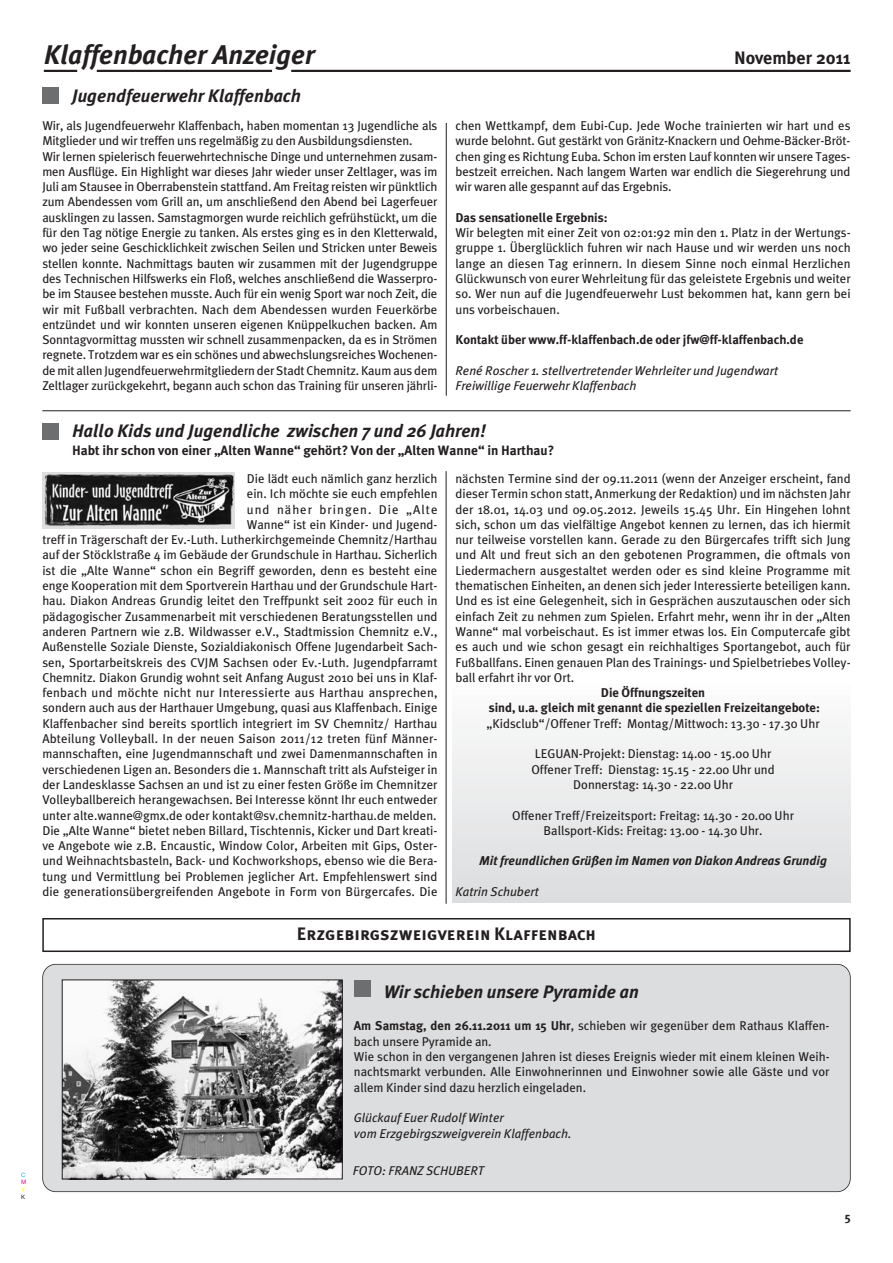
<style>
.page{position:relative;width:893px;height:1263px;background:#fff}
.page>*{position:absolute;margin:0;border:0;box-sizing:border-box;transform-origin:0 0}
.t1{font:italic 700 27px "Meta Plus";color:#231f20}
.t2{font:italic 700 18px "Meta Plus";color:#231f20}
.t3{font:18px "Meta Plus Bold Caps";color:#231f20}
.t4{font:700 18px "Meta Plus";color:#231f20}
.t5{font:700 13.5px "Meta Plus";color:#231f20}
.t6{font:12.75px/15.3px "Meta Plus";color:#231f20;text-align:justify}
.t7{font:italic 12.75px/15.3px "Meta Plus";color:#231f20}
.t8{font:700 12.75px/15.3px "Meta Plus";color:#231f20;text-align:center}
.t9{font:italic 700 12.75px "Meta Plus";color:#231f20}
.t10{font:700 12px "Meta Plus";color:#231f20}
.t11{font:6px "Helvetica Neue";color:#00adef}
.t12{font:6px "Helvetica Neue";color:#ec008c}
.t13{font:6px "Helvetica Neue";color:#fff200}
.t14{font:6px "Helvetica Neue";color:#231f20}
.s1{font-weight:700}
</style>
<div class="page">
<hr style="left:44px;top:70px;width:33px;height:2px;background:#231f20">
<hr style="left:97px;top:70px;width:175px;height:2px;background:#231f20">
<hr style="left:291px;top:70px;width:559px;height:2px;background:#231f20">
<hr style="left:446px;top:123px;width:1px;height:273px;background:#231f20">
<div style="left:453px;top:683px;width:397px;height:219px;background:linear-gradient(to bottom,#fcfcfc,#dcddde)"></div>
<div style="left:42px;top:423px;width:16px;height:16px;background:#6c6e70"></div>
<div style="left:42px;top:88px;width:16px;height:16px;background:#6c6e70"></div>
<hr style="left:42px;top:410px;width:808px;height:1px;background:#231f20">
<img style="left:42px;top:472px;width:193px;height:56px">
<hr style="left:445px;top:471px;width:1px;height:433px;background:#231f20">
<div style="left:43px;top:964px;width:807px;height:228px;background:#dcddde;border-radius:13px"></div>
<div style="left:42px;top:964px;width:808px;height:228px;border:2px solid #231f20;border-radius:14px"></div>
<div style="left:42px;top:918px;width:808px;height:34px;border:2px solid #231f20"></div>
<img style="left:64px;top:982px;width:277px;height:195px">
<div style="left:62px;top:980px;width:281px;height:199px;border:1px solid #231f20"></div>
<div style="left:354px;top:981px;width:16px;height:16px;background:#6c6e70"></div>
<h1 class="t1" style="left:44px;top:46px;width:272px">Klaffenbacher Anzeiger</h1>
<h2 class="t4" style="left:734px;top:49px;width:118px">November 2011</h2>
<h2 class="t2" style="left:72px;top:89px;width:230px">Jugendfeuerwehr Klaffenbach</h2>
<p class="t6" style="left:42px;top:119px;width:396px;text-align:left">Wir, als Jugendfeuerwehr Klaffenbach, haben momentan 13 Jugendliche als Mitglieder und wir treffen uns regelmäßig zu den Ausbildungsdiensten.<br>Wir lernen spielerisch feuerwehrtechnische Dinge und unternehmen zusam&shy;men Ausflüge. Ein Highlight war dieses Jahr wieder unser Zeltlager, was im Juli am Stausee in Oberrabenstein stattfand. Am Freitag reisten wir pünktlich zum Abendessen vom Grill an, um anschließend den Abend bei Lagerfeuer ausklingen zu lassen. Samstagmorgen wurde reichlich gefrühstückt, um die für den Tag nötige Energie zu tanken. Als erstes ging es in den Kletterwald, wo jeder seine Geschicklichkeit zwischen Seilen und Stricken unter Beweis stellen konnte. Nachmittags bauten wir zusammen mit der Jugendgruppe des Technischen Hilfswerks ein Floß, welches anschließend die Wasserpro&shy;be im Stausee bestehen musste. Auch für ein wenig Sport war noch Zeit, die wir mit Fußball verbrachten. Nach dem Abendessen wurden Feuerkörbe entzündet und wir konnten unseren eigenen Knüppelkuchen backen. Am Sonntagvormittag mussten wir schnell zusammenpacken, da es in Strömen regnete. Trotzdem war es ein schönes und abwechslungsreiches Wochenen&shy;de mit allen Jugendfeuerwehrmitgliedern der Stadt Chemnitz. Kaum aus dem Zeltlager zurückgekehrt, begann auch schon das Training für unseren jährli-</p>
<p class="t6" style="left:455px;top:119px;width:396px">chen Wettkampf, dem Eubi-Cup. Jede Woche trainierten wir hart und es wurde belohnt. Gut gestärkt von Gränitz-Knackern und Oehme-Bäcker-Bröt&shy;chen ging es Richtung Euba. Schon im ersten Lauf konnten wir unsere Tages&shy;bestzeit erreichen. Nach langem Warten war endlich die Siegerehrung und wir waren alle gespannt auf das Ergebnis.</p>
<p class="t8" style="left:455px;top:210px;width:154px">Das sensationelle Ergebnis:</p>
<p class="t6" style="left:455px;top:226px;width:396px">Wir belegten mit einer Zeit von 02:01:92 min den 1. Platz in der Wertungs&shy;gruppe 1. Überglücklich fuhren wir nach Hause und wir werden uns noch lange an diesen Tag erinnern. In diesem Sinne noch einmal Herzlichen Glückwunsch von eurer Wehrleitung für das geleistete Ergebnis und weiter so. Wer nun auf die Jugendfeuerwehr Lust bekommen hat, kann gern bei uns vorbeischauen.</p>
<p class="t8" style="left:455px;top:333px;width:349px">Kontakt über www.ff-klaffenbach.de oder jfw@ff-klaffenbach.de</p>
<p class="t7" style="left:455px;top:363px;width:324px">René Roscher 1. stellvertretender Wehrleiter und Jugendwart<br>Freiwillige Feuerwehr Klaffenbach</p>
<h2 class="t2" style="left:72px;top:424px;width:415px">Hallo Kids und Jugendliche zwischen 7 und 26 Jahren!</h2>
<p class="t5" style="left:72px;top:444px;width:483px">Habt ihr schon von einer „Alten Wanne“ gehört? Von der „Alten Wanne“ in Harthau?</p>
<p class="t6" style="left:42px;top:471px;width:396px;text-align:right">Die lädt euch nämlich ganz herzlich<br>ein. Ich möchte sie euch empfehlen<br>und näher bringen. Die „Alte<br>Wanne“ ist ein Kinder- und Jugend-<br>treff in Trägerschaft der Ev.-Luth. Lutherkirchgemeinde Chemnitz/Harthau auf der Stöcklstraße 4 im Gebäude der Grundschule in Harthau. Sicherlich ist die „Alte Wanne“ schon ein Begriff geworden, denn es besteht eine enge Kooperation mit dem Sportverein Harthau und der Grundschule Hart&shy;hau. Diakon Andreas Grundig leitet den Treffpunkt seit 2002 für euch in pädagogischer Zusammenarbeit mit verschiedenen Beratungsstellen und anderen Partnern wie z.B. Wildwasser e.V., Stadtmission Chemnitz e.V., Außenstelle Soziale Dienste, Sozialdiakonisch Offene Jugendarbeit Sach&shy;sen, Sportarbeitskreis des CVJM Sachsen oder Ev.-Luth. Jugendpfarramt Chemnitz. Diakon Grundig wohnt seit Anfang August 2010 bei uns in Klaf&shy;fenbach und möchte nicht nur Interessierte aus Harthau ansprechen, sondern auch aus der Harthauer Umgebung, quasi aus Klaffenbach. Einige Klaffenbacher sind bereits sportlich integriert im SV Chemnitz/ Harthau Abteilung Volleyball. In der neuen Saison 2011/12 treten fünf Männer&shy;mannschaften, eine Jugendmannschaft und zwei Damenmannschaften in verschiedenen Ligen an. Besonders die 1. Mannschaft tritt als Aufsteiger in der Landesklasse Sachsen an und ist zu einer festen Größe im Chemnitzer Volleyballbereich herangewachsen. Bei Interesse könnt Ihr euch entweder unter alte.wanne@gmx.de oder kontakt@sv.chemnitz-harthau.de melden.<br>Die „Alte Wanne“ bietet neben Billard, Tischtennis, Kicker und Dart kreati&shy;ve Angebote wie z.B. Encaustic, Window Color, Arbeiten mit Gips, Oster&shy;und Weihnachtsbasteln, Back- und Kochworkshops, ebenso wie die Bera&shy;tung und Vermittlung bei Problemen jeglicher Art. Empfehlenswert sind die generationsübergreifenden Angebote in Form von Bürgercafes. Die</p>
<p class="t6" style="left:455px;top:471px;width:396px">nächsten Termine sind der 09.11.2011 (wenn der Anzeiger erscheint, fand dieser Termin schon statt, Anmerkung der Redaktion) und im nächsten Jahr der 18.01, 14.03 und 09.05.2012. Jeweils 15.45 Uhr. Ein Hingehen lohnt sich, schon um das vielfältige Angebot kennen zu lernen, das ich hiermit nur teilweise vorstellen kann. Gerade zu den Bürgercafes trifft sich Jung und Alt und freut sich an den gebotenen Programmen, die oftmals von Liedermachern ausgestaltet werden oder es sind kleine Programme mit thematischen Einheiten, an denen sich jeder Interessierte beteiligen kann.<br>Und es ist eine Gelegenheit, sich in Gesprächen auszutauschen oder sich einfach Zeit zu nehmen zum Spielen. Erfahrt mehr, wenn ihr in der „Alten Wanne“ mal vorbeischaut. Es ist immer etwas los. Ein Computercafe gibt es auch und wie schon gesagt ein reichhaltiges Sportangebot, auch für Fußballfans. Einen genauen Plan des Trainings- und Spielbetriebes Volley&shy;ball erfahrt ihr vor Ort.</p>
<p class="t8" style="left:488px;top:686px;width:333px">Die Öffnungszeiten<br>sind, u.a. gleich mit genannt die speziellen Freizeitangebote:</p>
<p class="t6" style="left:486px;top:716px;width:334px">„Kidsclub“/Offener Treff: Montag/Mittwoch: 13.30 - 17.30 Uhr</p>
<p class="t6" style="left:531px;top:747px;width:245px;text-align:center">LEGUAN-Projekt: Dienstag: 14.00 - 15.00 Uhr<br>Offener Treff: Dienstag: 15.15 - 22.00 Uhr und<br>Donnerstag: 14.30 - 22.00 Uhr</p>
<p class="t6" style="left:512px;top:808px;width:283px;text-align:center">Offener Treff/Freizeitsport: Freitag: 14.30 - 20.00 Uhr<br>Ballsport-Kids: Freitag: 13.00 - 14.30 Uhr.</p>
<p class="t9" style="left:479px;top:857px;width:349px">Mit freundlichen Grüßen im Namen von Diakon Andreas Grundig</p>
<p class="t7" style="left:455px;top:885px;width:85px">Katrin Schubert</p>
<h2 class="t3" style="left:297px;top:923px;width:301px">Erzgebirgszweigverein Klaffenbach</h2>
<p class="t11" style="left:21px;top:1173px;width:6px">C</p>
<p class="t12" style="left:21px;top:1180px;width:7px">M</p>
<p class="t13" style="left:21px;top:1187px;width:5px">Y</p>
<p class="t14" style="left:21px;top:1195px;width:6px">K</p>
<h2 class="t2" style="left:383px;top:985px;width:257px">Wir schieben unsere Pyramide an</h2>
<p class="t6" style="left:354px;top:1019px;width:477px;text-align:left"><span class="s1">Am Samstag, den 26.11.2011 um 15 Uhr</span>, schieben wir gegenüber dem Rathaus Klaffen&shy;bach unsere Pyramide an.<br>Wie schon in den vergangenen Jahren ist dieses Ereignis wieder mit einem kleinen Weih&shy;nachtsmarkt verbunden. Alle Einwohnerinnen und Einwohner sowie alle Gäste und vor allem Kinder sind dazu herzlich eingeladen.</p>
<p class="t7" style="left:354px;top:1111px;width:219px">Glückauf Euer Rudolf Winter<br>vom Erzgebirgszweigverein Klaffenbach.</p>
<p class="t7" style="left:353px;top:1164px;width:133px">FOTO: FRANZ SCHUBERT</p>
<p class="t10" style="left:844px;top:1212px;width:7px">5</p>
</div>
